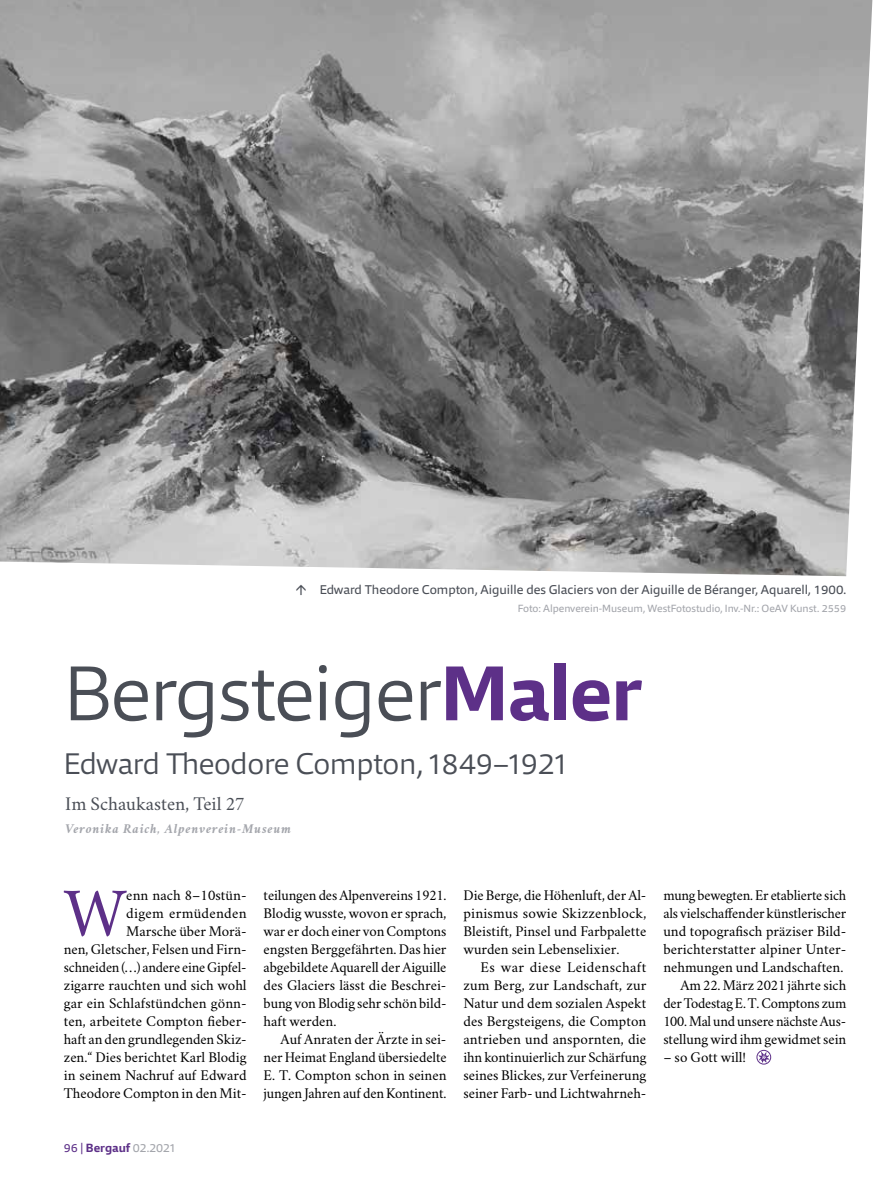
<style>
.page{position:relative;width:893px;height:1191px;background:#fff}
.page>*{position:absolute;margin:0;border:0;box-sizing:border-box;transform-origin:0 0}
.t1{font:300 78px "Qubo";letter-spacing:-.015em;color:#4a4e56}
.t2{font:70.65px "Crimson Tirol";color:#5d3088}
.t3{font:300 30px "Qubo";letter-spacing:-.01em;color:#4a4e56}
.t4{font:19.5px "Crimson Tirol";color:#4a4e56}
.t5{font:15px/18px "Crimson Tirol";color:#000;text-align:justify}
.t6{font:italic 700 13.5px "Crimson Tirol";letter-spacing:.055em;color:#a4a6ac}
.t7{font:12.75px "Qubo";color:#4a4e56}
.t8{font:700 12px "Qubo";color:#5d3088}
.t9{font:10.5px "Qubo";color:#a4a6ac}
.s1{font-weight:700;color:#5d3088}
.s2{font-weight:400}
.s3{font-weight:400;color:#a4a6ac}
</style>
<div class="page">
<div style="left:757px;top:1050px;width:14px;height:14px;border:1px solid #5d3088;border-radius:50%"></div>
<svg style="left:758px;top:1051px;width:11px;height:11px"></svg>
<img style="left:0;top:0;width:872px;height:576px">
<p class="t7" style="left:320px;top:581px;width:528px">Edward Theodore Compton, Aiguille des Glaciers von der Aiguille de Béranger, Aquarell, 1900.</p>
<p class="t9" style="left:518px;top:602px;width:330px">Foto: Alpenverein-Museum, WestFotostudio, Inv.-Nr.: OeAV Kunst. 2559</p>
<h1 class="t1" style="left:64px;top:643px;width:580px">Bergsteiger<span class="s1">Maler</span></h1>
<h3 class="t3" style="left:64px;top:744px;width:505px">Edward Theodore Compton, 1849–1921</h3>
<h3 class="t4" style="left:65px;top:791px;width:181px">Im Schaukasten, Teil 27</h3>
<p class="t6" style="left:65px;top:820px;width:227px">Veronika Raich, Alpenverein-Museum</p>
<p class="t5" style="left:64px;top:885px;width:184px;text-align:right">enn nach 8–10stün-<br>digem ermüdenden<br>Marsche über Morä-<br>nen, Gletscher, Felsen und Firn&shy;schneiden (…) andere eine Gipfel&shy;zigarre rauchten und sich wohl gar ein Schlafstündchen gönn&shy;ten, arbeitete Compton fieber&shy;haft an den grundlegenden Skiz&shy;zen.“ Dies berichtet Karl Blodig in seinem Nachruf auf Edward<br>Theodore Compton in den Mit-</p>
<p class="t5" style="left:264px;top:885px;width:184px">teilungen des Alpenvereins 1921.<br>Blodig wusste, wovon er sprach, war er doch einer von Comptons engsten Berggefährten. Das hier abgebildete Aquarell der Aiguille des Glaciers lässt die Beschrei&shy;bung von Blodig sehr schön bild&shy;haft werden.</p>
<h2 class="t2" style="left:64px;top:865px;width:64px">W</h2>
<p class="t5" style="left:264px;top:1029px;width:184px;text-indent:17px">Auf Anraten der Ärzte in sei&shy;ner Heimat England übersiedelte E. T. Compton schon in seinen jungen Jahren auf den Kontinent.</p>
<p class="t8" style="left:64px;top:1140px;width:113px"><span class="s2">96 |</span> Bergauf <span class="s3">02.2021</span></p>
<p class="t5" style="left:463px;top:885px;width:184px">Die Berge, die Höhenluft, der Al&shy;pinismus sowie Skizzenblock, Bleistift, Pinsel und Farbpalette wurden sein Lebenselixier.</p>
<p class="t5" style="left:463px;top:957px;width:184px;text-indent:17px">Es war diese Leidenschaft zum Berg, zur Landschaft, zur Natur und dem sozialen Aspekt des Bergsteigens, die Compton antrieben und anspornten, die ihn kontinuierlich zur Schärfung seines Blickes, zur Verfeinerung seiner Farb- und Lichtwahrneh-</p>
<p class="t5" style="left:663px;top:885px;width:184px;text-align:right">mung bewegten. Er etablierte sich als vielschaffender künstlerischer und topografisch präziser Bild&shy;berichterstatter alpiner Unter&shy;nehmungen und Landschaften.<br>Am 22. März 2021 jährte sich der Todestag E. T. Comptons zum<br>100. Mal und unsere nächste Aus&shy;stellung wird ihm gewidmet sein</p>
<p class="t5" style="left:663px;top:1047px;width:84px">– so Gott will!</p>
</div>
